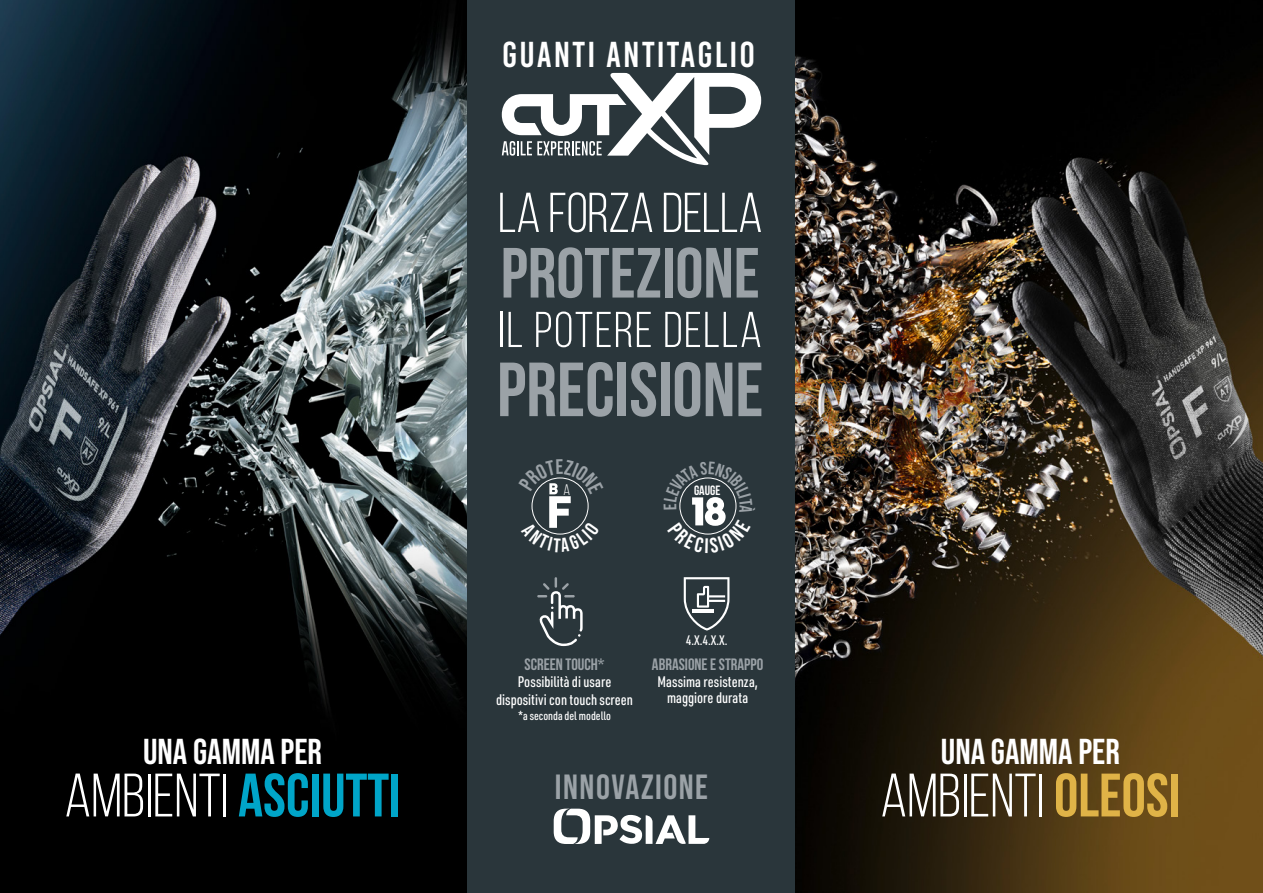
<style>
.page{position:relative;width:1263px;height:893px;background:#fff}
.page>*{position:absolute;margin:0;border:0;box-sizing:border-box;transform-origin:0 0}
.t1{font:700 76.5px "Bebas Neue";color:#9ba2a7}
.t2{font:700 70.95px "Bebas Neue";color:#9ba2a7}
.t3{font:61.2px "Bebas Neue";color:#fff}
.t4{font:56.1px "Bebas Neue";letter-spacing:-.01em;color:#fff}
.t5{font:50.25px "Bebas Neue";letter-spacing:.03em;color:#fff}
.t6{font:36px "Bebas Neue";color:#fff}
.t7{font:36px "Bebas Kai";letter-spacing:.06em;color:#fff}
.t8{font:34.95px "Bebas Neue";letter-spacing:.045em;color:#9ba2a7}
.t9{font:700 16.5px "Bebas Neue";color:#9ba2a7}
.t10{font:15.3px "Bebas Neue";color:#fff}
.t11{font:500 15px/18px "URWDIN Cond";color:#fff;text-align:center}
.t12{font:500 13.5px "URWDIN Cond";color:#fff}
.t13{font:700 13.5px "Bebas Neue";color:#fff}
.t14{font:500 12px "URWDIN Cond";color:#fff}
.s1{font-weight:700;color:#00a5c8}
.s2{font-weight:700;color:#e0b347}
</style>
<div class="page">
<img style="left:795px;top:0;width:468px;height:893px">
<img style="left:0;top:0;width:468px;height:893px">
<div style="left:468px;top:0;width:327px;height:893px;background:#2a363b"></div>
<svg style="left:502px;top:73px;width:259px;height:92px"></svg>
<svg style="left:537px;top:577px;width:46px;height:69px"></svg>
<svg style="left:684px;top:577px;width:45px;height:54px"></svg>
<svg style="left:554px;top:809px;width:155px;height:35px"></svg>
<svg style="left:531px;top:477px;width:58px;height:58px"></svg>
<svg style="left:679px;top:477px;width:58px;height:58px"></svg>
<h3 class="t6" style="left:143px;top:731px;width:180px">UNA GAMMA PER</h3>
<h3 class="t3" style="left:64px;top:763px;width:338px">AMBIENTI <span class="s1">ASCIUTTI</span></h3>
<h3 class="t7" style="left:502px;top:36px;width:255px">GUANTI ANTITAGLIO</h3>
<h3 class="t4" style="left:498px;top:183px;width:266px">LA FORZA DELLA</h3>
<h2 class="t2" style="left:501px;top:234px;width:261px">PROTEZIONE</h2>
<h3 class="t5" style="left:499px;top:303px;width:265px">IL POTERE DELLA</h3>
<h1 class="t1" style="left:497px;top:348px;width:268px">PRECISIONE</h1>
<p class="t10" style="left:563px;top:481px;width:8px">A</p>
<p class="t13" style="left:694px;top:483px;width:28px">GAUGE</p>
<p class="t9" style="left:525px;top:655px;width:81px">SCREEN TOUCH*</p>
<p class="t11" style="left:496px;top:672px;width:138px">Possibilità di usare dispositivi con touch screen</p>
<p class="t14" style="left:518px;top:707px;width:94px">*a seconda del modello</p>
<p class="t12" style="left:686px;top:632px;width:43px">4.X.4.X.X.</p>
<p class="t9" style="left:652px;top:655px;width:113px">ABRASIONE e STRAPPO</p>
<p class="t11" style="left:657px;top:673px;width:102px;line-height:16.5px">Massima resistenza, maggiore durata</p>
<h3 class="t8" style="left:555px;top:767px;width:155px">INNOVAZIONE</h3>
<h3 class="t6" style="left:941px;top:731px;width:180px">UNA GAMMA PER</h3>
<h3 class="t3" style="left:880px;top:763px;width:301px">AMBIENTI <span class="s2">OLEOSI</span></h3>
</div>
